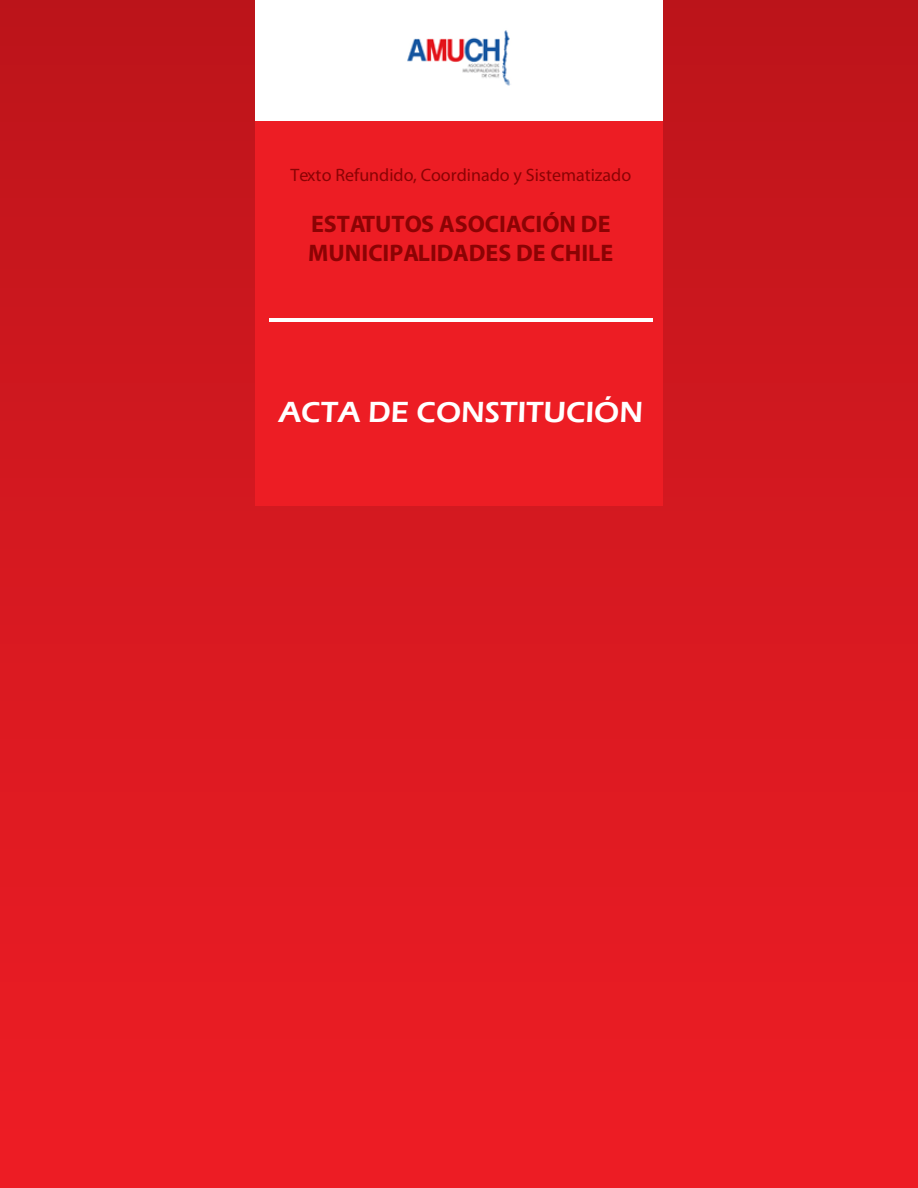
<style>
.page{position:relative;width:918px;height:1188px;background:#fff}
.page>*{position:absolute;margin:0;border:0;box-sizing:border-box;transform-origin:0 0}
.t1{font:600 30px "Eras ITC";color:#fff}
.t2{font:700 24px/28.8px "Myriad Pro";color:#8b0304}
.t3{font:18px "Myriad Pro";color:#8b0304}
</style>
<div class="page">
<div style="left:0;top:0;width:918px;height:1188px;background:linear-gradient(to bottom,#bd151b,#ef1d25)"></div>
<div style="left:255px;top:0;width:408px;height:505px;background:#ed1d24"></div>
<div style="left:255px;top:0;width:408px;height:120px;background:#fff"></div>
<hr style="left:269px;top:318px;width:384px;height:3px;background:#fff">
<img style="left:407px;top:30px;width:104px;height:56px">
<p class="t3" style="left:291px;top:164px;width:342px">Texto Refundido, Coordinado y Sistematizado</p>
<p class="t2" style="left:308px;top:209px;width:307px">ESTATUTOS ASOCIACIÓN DE<br>MUNICIPALIDADES DE CHILE</p>
<p class="t1" style="left:279px;top:395px;width:366px">ACTA DE CONSTITUCIÓN</p>
</div>
